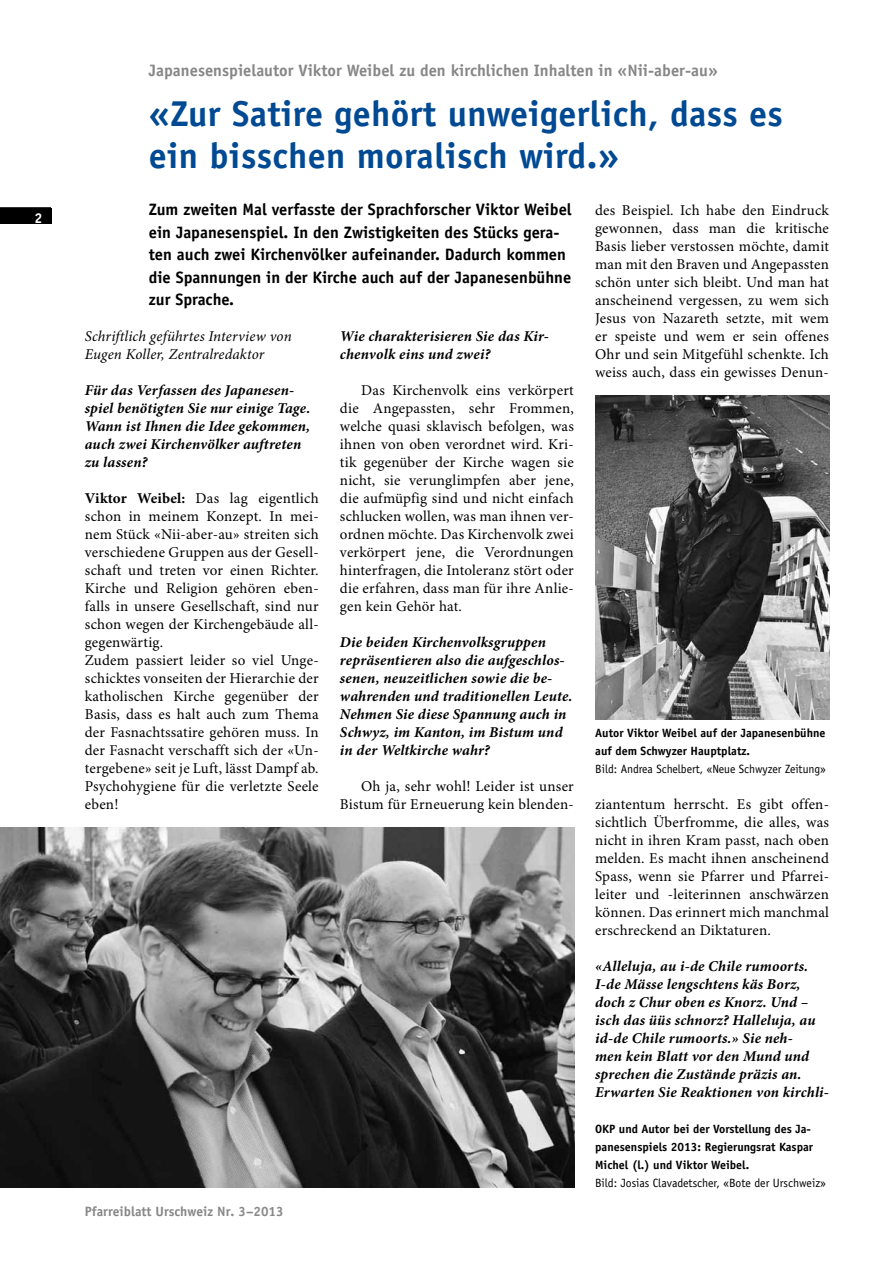
<style>
.page{position:relative;width:893px;height:1263px;background:#fff}
.page>*{position:absolute;margin:0;border:0;box-sizing:border-box;transform-origin:0 0}
.t1{font:700 36px/42px "Officina Sans Std";letter-spacing:.01em;color:#004993}
.t2{font:700 16.5px/22.5px "Officina Sans Std";color:#000}
.t3{font:700 16.5px "Officina Sans Std";color:#868786}
.t4{font:15px/18px "Minion Pro";letter-spacing:.015em;color:#000;text-align:justify}
.t5{font:italic 700 15px/18px "Minion Pro";letter-spacing:.01em;color:#000}
.t6{font:italic 15px/18px "Minion Pro";letter-spacing:.005em;color:#000}
.t7{font:700 14.25px "Officina Sans Std";color:#fff}
.t8{font:700 13.5px "Officina Sans Std";color:#868786}
.t9{font:700 12px/18px "Officina Sans Std";color:#000}
.t10{font:12px "Officina Sans Std";color:#000}
.s1{font-weight:700}
</style>
<div class="page">
<div style="left:0;top:208px;width:51px;height:16px;background:#000"></div>
<hr style="left:0;top:207px;width:51px;height:2px;background:#000">
<img style="left:0;top:827px;width:574px;height:360px">
<img style="left:595px;top:395px;width:234px;height:324px">
<p class="t7" style="left:35px;top:209px;width:9px">2</p>
<p class="t3" style="left:149px;top:60px;width:570px">Japanesenspielautor Viktor Weibel zu den kirchlichen Inhalten in «Nii-aber-au»</p>
<h1 class="t1" style="left:149px;top:93px;width:636px">«Zur Satire gehört unweigerlich, dass es ein bisschen moralisch wird.»</h1>
<p class="t2" style="left:149px;top:198px;width:424px">Zum zweiten Mal verfasste der Sprachforscher Viktor Weibel ein Japanesenspiel. In den Zwistigkeiten des Stücks gera&shy;ten auch zwei Kirchenvölker aufeinander. Dadurch kommen die Spannungen in der Kirche auch auf der Japanesenbühne zur Sprache.</p>
<p class="t6" style="left:85px;top:328px;width:208px">Schriftlich geführtes Interview von<br>Eugen Koller, Zentralredaktor</p>
<p class="t5" style="left:85px;top:382px;width:227px">Für das Verfassen des Japanesen&shy;spiel benötigten Sie nur einige Tage.<br>Wann ist Ihnen die Idee gekommen, auch zwei Kirchenvölker auftreten zu lassen?</p>
<p class="t4" style="left:85px;top:490px;width:235px;text-align:left"><span class="s1">Viktor Weibel:</span> Das lag eigentlich schon in meinem Konzept. In mei&shy;nem Stück «Nii-aber-au» streiten sich verschiedene Gruppen aus der Gesell&shy;schaft und treten vor einen Richter.<br>Kirche und Religion gehören eben&shy;falls in unsere Gesellschaft, sind nur schon wegen der Kirchengebäude all&shy;gegenwärtig.<br>Zudem passiert leider so viel Unge&shy;schicktes vonseiten der Hierarchie der katholischen Kirche gegenüber der Basis, dass es halt auch zum Thema der Fasnachtssatire gehören muss. In der Fasnacht verschafft sich der «Un&shy;tergebene» seit je Luft, lässt Dampf ab.<br>Psychohygiene für die verletzte Seele eben!</p>
<p class="t5" style="left:340px;top:328px;width:210px">Wie charakterisieren Sie das Kir&shy;chenvolk eins und zwei?</p>
<p class="t4" style="left:340px;top:382px;width:235px;text-indent:21px">Das Kirchenvolk eins verkörpert die Angepassten, sehr Frommen, welche quasi sklavisch befolgen, was ihnen von oben verordnet wird. Kri&shy;tik gegenüber der Kirche wagen sie nicht, sie verunglimpfen aber jene, die aufmüpfig sind und nicht einfach schlucken wollen, was man ihnen ver&shy;ordnen möchte. Das Kirchenvolk zwei verkörpert jene, die Verordnungen hinterfragen, die Intoleranz stört oder die erfahren, dass man für ihre Anlie&shy;gen kein Gehör hat.</p>
<p class="t5" style="left:340px;top:634px;width:234px">Die beiden Kirchenvolksgruppen repräsentieren also die aufgeschlos&shy;senen, neuzeitlichen sowie die be&shy;wahrenden und traditionellen Leute.<br>Nehmen Sie diese Spannung auch in Schwyz, im Kanton, im Bistum und in der Weltkirche wahr?</p>
<p class="t4" style="left:340px;top:778px;width:235px;text-align:right">Oh ja, sehr wohl! Leider ist unser<br>Bistum für Erneuerung kein blenden-</p>
<p class="t8" style="left:85px;top:1203px;width:200px">Pfarreiblatt Urschweiz N r. 3–2013</p>
<p class="t4" style="left:595px;top:202px;width:235px">des Beispiel. Ich habe den Eindruck gewonnen, dass man die kritische Basis lieber verstossen möchte, damit man mit den Braven und Angepassten schön unter sich bleibt. Und man hat anscheinend vergessen, zu wem sich Jesus von Nazareth setzte, mit wem er speiste und wem er sein offenes Ohr und sein Mitgefühl schenkte. Ich weiss auch, dass ein gewisses Denun-</p>
<p class="t9" style="left:595px;top:724px;width:232px">Autor Viktor Weibel auf der Japanesenbühne auf dem Schwyzer H auptplatz.</p>
<p class="t10" style="left:595px;top:762px;width:232px">Bild: Andrea Schelbert, «Neue Schwyzer Zeitung»</p>
<p class="t4" style="left:595px;top:796px;width:235px">ziantentum herrscht. Es gibt offen&shy;sichtlich Überfromme, die alles, was nicht in ihren Kram passt, nach oben melden. Es macht ihnen anscheinend Spass, wenn sie Pfarrer und Pfarrei&shy;leiter und -leiterinnen anschwärzen können. Das erinnert mich manchmal erschreckend an Diktaturen.</p>
<p class="t5" style="left:595px;top:958px;width:235px">«Alleluja, au i-de Chile rumoorts.<br>I-de Mässe lengschtens käs Borz, doch z Chur oben es Knorz. Und – isch das üüs schnorz? Halleluja, au id-de Chile rumoorts.» Sie neh-<br>men kein Blatt vor den Mund und sprechen die Zustände präzis an.<br>Erwarten Sie Reaktionen von kirchli-</p>
<p class="t9" style="left:595px;top:1120px;width:220px">OKP und Autor bei der Vorstellung des Ja&shy;panesenspiels 2013: Regierungsrat Kaspar<br>Michel (l.) und Viktor Weibel.</p>
<p class="t10" style="left:595px;top:1176px;width:232px">Bild: Josias Clavadetscher, «Bote der Urschweiz»</p>
</div>
